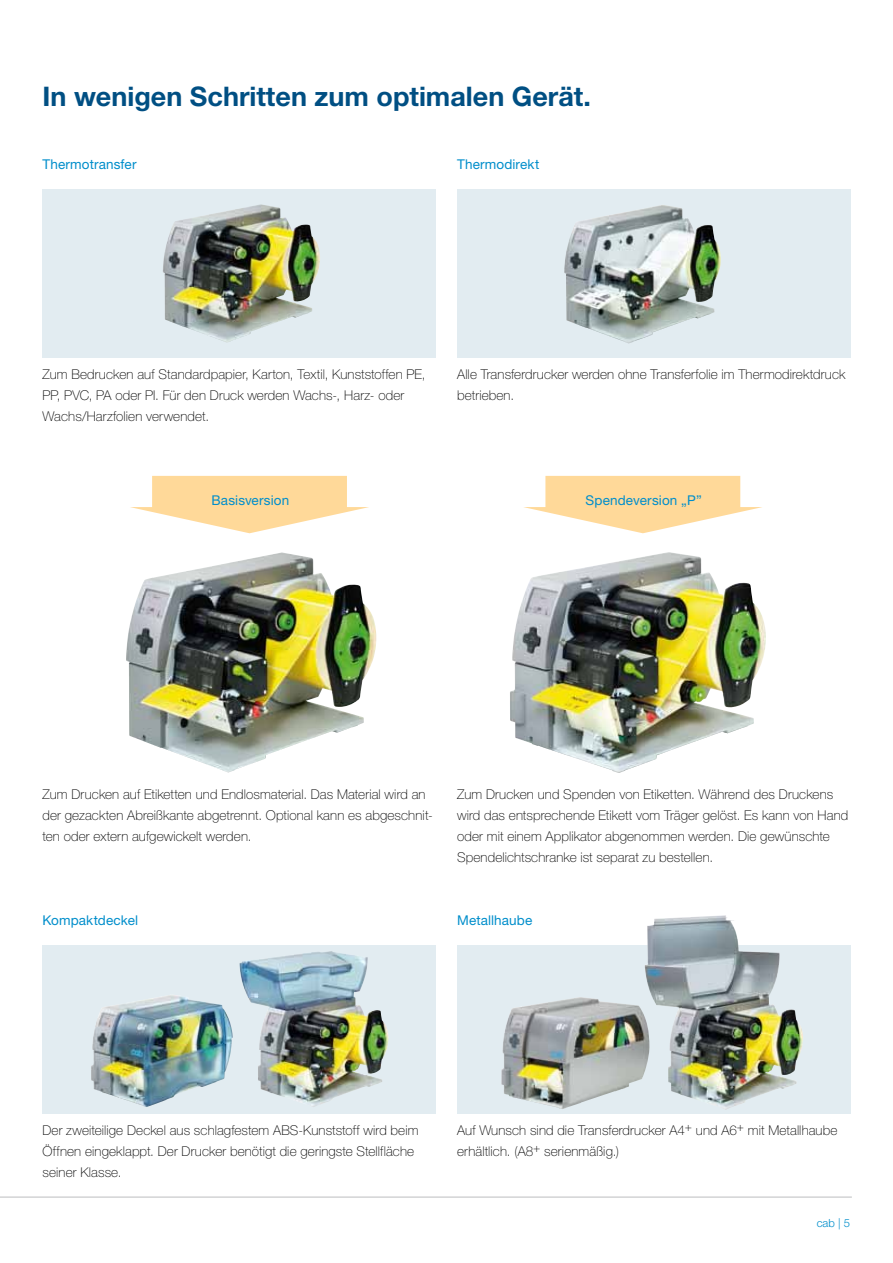
<style>
.page{position:relative;width:893px;height:1263px;background:#fff}
.page>*{position:absolute;margin:0;border:0;box-sizing:border-box;transform-origin:0 0}
.t1{font:700 27px "Helvetica Neue";color:#004f83}
.t2{font:100 13.5px/21px "Helvetica Neue";letter-spacing:.01em;color:#000}
.t3{font:13.5px "Helvetica Neue";letter-spacing:.01em;color:#008ecb}
.t4{font:300 11.25px "Helvetica Neue";color:#008ecb}
</style>
<div class="page">
<hr style="left:0;top:1197px;width:852px;height:1px;background:#bcbec0">
<div style="left:43px;top:190px;width:393px;height:168px;background:#e2ecf1"></div>
<div style="left:43px;top:946px;width:393px;height:168px;background:#e2ecf1"></div>
<div style="left:457px;top:946px;width:393px;height:168px;background:#e2ecf1"></div>
<div style="left:457px;top:190px;width:393px;height:168px;background:#e2ecf1"></div>
<svg style="left:130px;top:476px;width:239px;height:57px"></svg>
<svg style="left:524px;top:476px;width:238px;height:57px"></svg>
<img style="left:163px;top:204px;width:157px;height:139px">
<img style="left:564px;top:205px;width:157px;height:138px">
<img style="left:126px;top:552px;width:251px;height:221px">
<img style="left:510px;top:552px;width:256px;height:221px">
<img style="left:91px;top:995px;width:142px;height:112px">
<img style="left:239px;top:951px;width:149px;height:156px">
<img style="left:501px;top:997px;width:144px;height:112px">
<img style="left:645px;top:915px;width:158px;height:195px">
<h1 class="t1" style="left:43px;top:79px;width:550px">In wenigen Schritten zum optimalen Gerät.</h1>
<p class="t3" style="left:43px;top:156px;width:96px">Thermotransfer</p>
<p class="t3" style="left:457px;top:156px;width:84px">Thermodirekt</p>
<p class="t2" style="left:43px;top:363px;width:385px">Zum Bedrucken auf Standardpapier, Karton, Textil, Kunststoffen PE,<br>PP, PVC, PA oder PI. Für den Druck werden Wachs-, Harz- oder<br>Wachs/Harzfolien verwendet.</p>
<p class="t2" style="left:457px;top:363px;width:390px">Alle Transferdrucker werden ohne Transferfolie im Thermodirektdruck betrieben.</p>
<p class="t3" style="left:212px;top:492px;width:79px">Basisversion</p>
<p class="t3" style="left:586px;top:492px;width:118px">Spendeversion „P”</p>
<p class="t2" style="left:43px;top:783px;width:392px">Zum Drucken auf Etiketten und Endlosmaterial. Das Material wird an der gezackten Abreißkante abgetrennt. Optional kann es abgeschnit&shy;ten oder extern aufgewickelt werden.</p>
<p class="t2" style="left:457px;top:783px;width:393px">Zum Drucken und Spenden von Etiketten. Während des Druckens wird das entsprechende Etikett vom Träger gelöst. Es kann von Hand oder mit einem Applikator abgenommen werden. Die gewünschte Spendelichtschranke ist separat zu bestellen.</p>
<p class="t3" style="left:43px;top:912px;width:97px">Kompaktdeckel</p>
<p class="t3" style="left:457px;top:912px;width:77px">Metallhaube</p>
<p class="t2" style="left:43px;top:1119px;width:377px">Der zweiteilige Deckel aus schlagfestem ABS-Kunststoff wird beim<br>Öffnen eingeklappt. Der Drucker benötigt die geringste Stellfläche seiner Klasse.</p>
<p class="t2" style="left:457px;top:1119px;width:382px">Auf Wunsch sind die Transferdrucker A4<sup>+</sup> und A6<sup>+</sup> mit Metallhaube erhältlich. (A8<sup>+</sup> serienmäßig.)</p>
<p class="t4" style="left:817px;top:1216px;width:35px">cab | 5</p>
</div>
